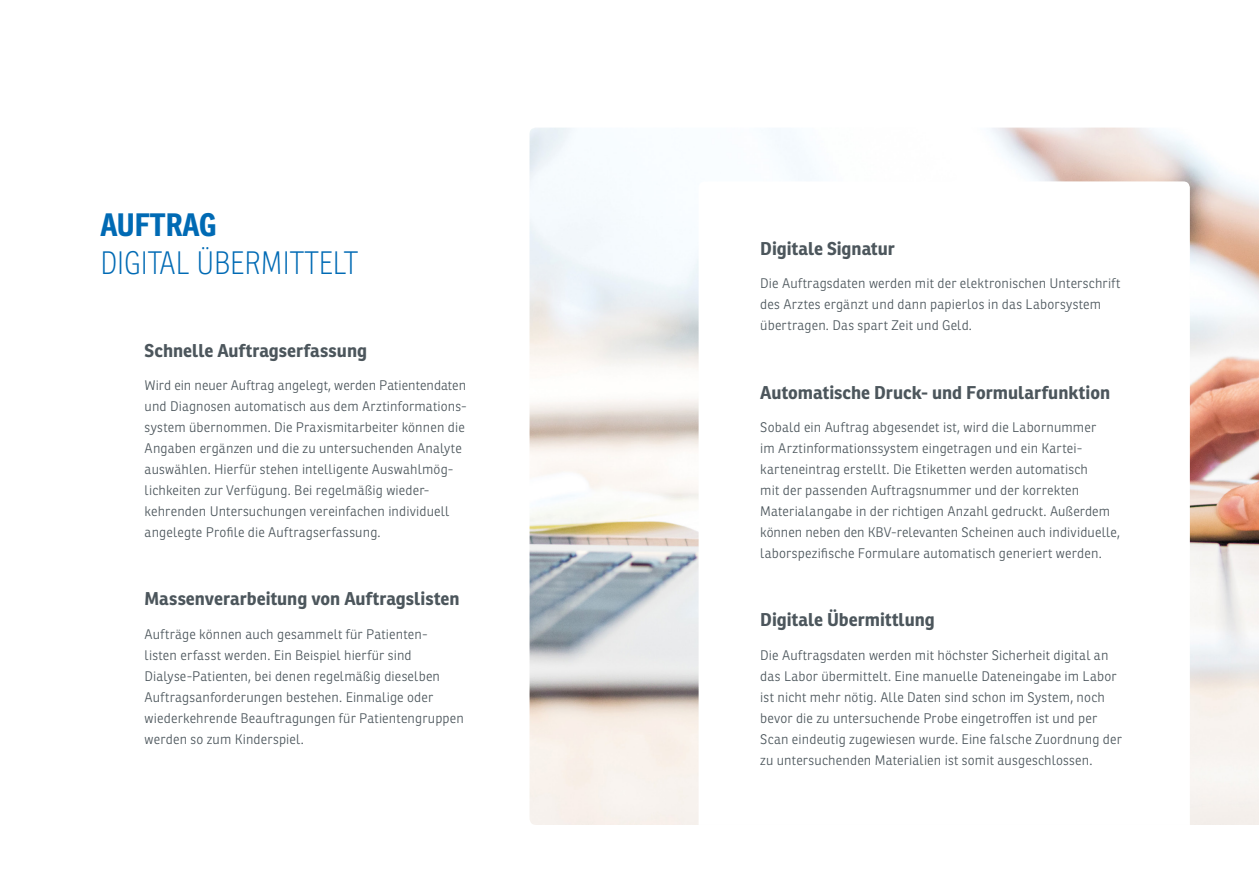
<style>
.page{position:relative;width:1259px;height:893px;background:#fff}
.page>*{position:absolute;margin:0;border:0;box-sizing:border-box;transform-origin:0 0}
.t1{font:100 31.5px "Ronnia Cond";color:#006ab4}
.t2{font:700 31.5px "Ronnia Cond";color:#006ab4}
.t3{font:700 18px "Ronnia";color:#4c565c}
.t4{font:300 13.5px/21px "Ronnia";letter-spacing:.01em;color:#4c565c}
</style>
<div class="page">
<img style="left:529px;top:128px;width:730px;height:697px">
<svg style="left:698px;top:181px;width:491px;height:644px"></svg>
<h1 class="t2" style="left:100px;top:205px;width:118px">AUFTRAG</h1>
<h1 class="t1" style="left:100px;top:246px;width:259px">DIGITAL ÜBERMITTELT</h1>
<h2 class="t3" style="left:145px;top:339px;width:224px">Schnelle Auftragserfassung</h2>
<p class="t4" style="left:145px;top:375px;width:324px">Wird ein neuer Auftrag angelegt, werden Patientendaten und Diagnosen automatisch aus dem Arztinformations&shy;system übernommen. Die Praxismitarbeiter können die Angaben ergänzen und die zu untersuchenden Analyte auswählen. Hierfür stehen intelligente Auswahlmög&shy;lichkeiten zur Verfügung. Bei regelmäßig wieder&shy;kehrenden Untersuchungen vereinfachen individuell angelegte Profile die Auftragserfassung.</p>
<h2 class="t3" style="left:145px;top:588px;width:317px">Massenverarbeitung von Auftragslisten</h2>
<p class="t4" style="left:145px;top:624px;width:321px">Aufträge können auch gesammelt für Patienten-<br>listen erfasst werden. Ein Beispiel hierfür sind Dialyse-Patienten, bei denen regelmäßig dieselben Auftragsanforderungen bestehen. Einmalige oder wiederkehrende Beauftragungen für Patientengruppen werden so zum Kinderspiel.</p>
<h2 class="t3" style="left:760px;top:237px;width:136px">Digitale Signatur</h2>
<p class="t4" style="left:760px;top:273px;width:362px">Die Auftragsdaten werden mit der elektronischen Unterschrift des Arztes ergänzt und dann papierlos in das Laborsystem übertragen. Das spart Zeit und Geld.</p>
<h2 class="t3" style="left:760px;top:381px;width:351px">Automatische Druck- und Formularfunktion</h2>
<p class="t4" style="left:760px;top:417px;width:361px">Sobald ein Auftrag abgesendet ist, wird die Labornummer<br>im Arztinformationssystem eingetragen und ein Kartei&shy;karteneintrag erstellt. Die Etiketten werden automatisch<br>mit der passenden Auftragsnummer und der korrekten Materialangabe in der richtigen Anzahl gedruckt. Außerdem können neben den KBV-relevanten Scheinen auch individuelle, laborspezifische Formulare automatisch generiert werden.</p>
<h2 class="t3" style="left:760px;top:609px;width:176px">Digitale Übermittlung</h2>
<p class="t4" style="left:760px;top:645px;width:363px">Die Auftragsdaten werden mit höchster Sicherheit digital an das Labor übermittelt. Eine manuelle Dateneingabe im Labor ist nicht mehr nötig. Alle Daten sind schon im System, noch bevor die zu untersuchende Probe eingetroffen ist und per Scan eindeutig zugewiesen wurde. Eine falsche Zuordnung der zu untersuchenden Materialien ist somit ausgeschlossen.</p>
</div>
